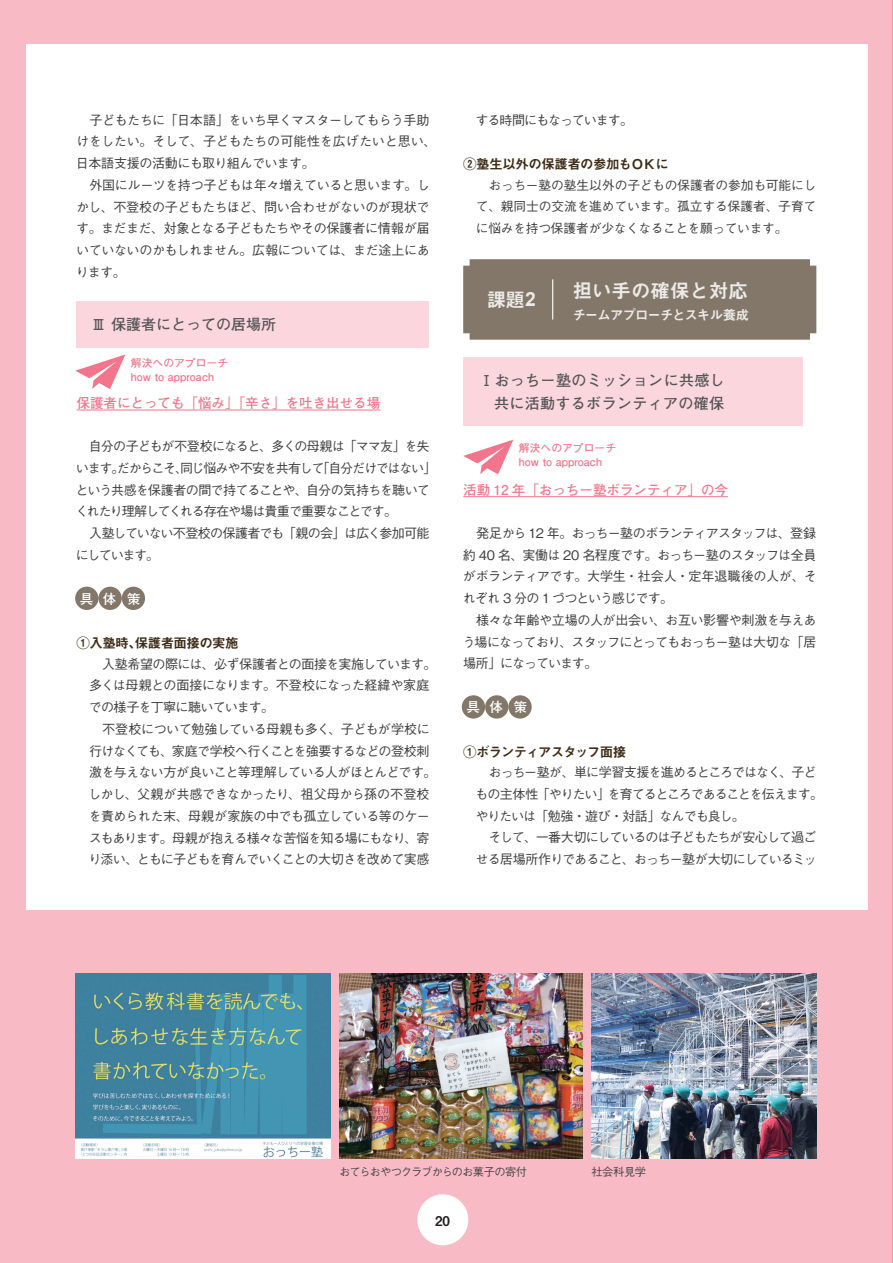
<style>
.page{position:relative;width:893px;height:1263px;background:#f8bac5}
.page>*{position:absolute;margin:0;border:0;box-sizing:border-box;transform-origin:0 0}
.t1{font:19.5px "Midashi Go Pro MB31";color:#fff}
.t2{font:700 15px/22.5px "Futo Go B101 Pro";letter-spacing:.025em;color:#545557;text-align:right}
.t3{font:700 15px "Futo Go B101 Pro";color:#545557}
.t4{font:700 13.5px "Futo Go B101 Pro";color:#f2758b}
.t5{font:13.5px "Midashi Go Pro MB31";letter-spacing:-.045em;color:#3d2b15}
.t6{font:13.5px "Midashi Go Pro MB31";letter-spacing:-.075em;color:#fff}
.t7{font:13.5px "Midashi Go Pro MB31";letter-spacing:-.075em;color:#3d2b15}
.t8{font:700 13.5px "Futo Go B101 Pro";letter-spacing:.745em;color:#fff}
.t9{font:13.5px "Midashi Go Pro MB31";color:#231f20}
.t10{font:500 13.05px/21.8px "Gothic BBB Pro";letter-spacing:-.055em;color:#3e3e3f;text-align:justify}
.t11{font:500 13.05px/21.8px "Gothic BBB Pro";letter-spacing:-.08em;color:#3e3e3f}
.t12{font:500 13.05px/21.8px "Gothic BBB Pro";letter-spacing:-.075em;color:#3e3e3f}
.t13{font:500 13.05px/21.8px "Gothic BBB Pro";letter-spacing:-.03em;color:#3e3e3f}
.t14{font:500 12.75px/21.8px "Gothic BBB Pro";letter-spacing:-.015em;color:#3e3e3f;text-align:justify}
.t15{font:500 11.25px "Gothic BBB Pro";letter-spacing:-.065em;color:#454647}
.t16{font:700 10.8px/14.5px "Futo Go B101 Pro";color:#f2758b}
.s1{font-family:"Arial";font-weight:700}
</style>
<div class="page">
<hr style="left:892px;top:0;width:1px;height:1263px;background:#f2758b">
<div style="left:26px;top:45px;width:841px;height:865px;background:#fff"></div>
<div style="left:417px;top:1194px;width:51px;height:51px;background:#fff;border-radius:50%"></div>
<div style="left:75px;top:587px;width:23px;height:23px;background:#827769;border-radius:50%"></div>
<div style="left:98px;top:587px;width:24px;height:23px;background:#827769;border-radius:50%"></div>
<div style="left:122px;top:587px;width:23px;height:23px;background:#827769;border-radius:50%"></div>
<div style="left:462px;top:695px;width:23px;height:24px;background:#827769;border-radius:50%"></div>
<div style="left:485px;top:695px;width:23px;height:24px;background:#827769;border-radius:50%"></div>
<svg style="left:508px;top:695px;width:24px;height:24px"></svg>
<hr style="left:76px;top:410px;width:304px;height:1px;background:#f2758b">
<div style="left:76px;top:301px;width:353px;height:47px;background:#fbd7dd"></div>
<svg style="left:75px;top:354px;width:50px;height:35px"></svg>
<hr style="left:463px;top:496px;width:265px;height:1px;background:#f2758b">
<div style="left:463px;top:259px;width:353px;height:81px;background:#827769"></div>
<hr style="left:552px;top:279px;width:1px;height:40px;background:#fff">
<div style="left:463px;top:357px;width:340px;height:68px;background:#fbd7dd"></div>
<svg style="left:463px;top:440px;width:50px;height:34px"></svg>
<img style="left:76px;top:974px;width:255px;height:185px">
<img style="left:339px;top:974px;width:244px;height:185px">
<img style="left:591px;top:974px;width:226px;height:185px">
<p class="t13" style="left:76px;top:107px;width:362px;text-indent:13px">子どもたちに「日本語」をいち早くマスターしてもらう手助けをしたい。そして、子どもたちの可能性を広げたいと思い、日本語支援の活動にも取り組んでいます。</p>
<p class="t10" style="left:76px;top:172px;width:355px;text-indent:14px">外国にルーツを持つ子どもは年々増えていると思います。しかし、不登校の子どもたちほど、問い合わせがないのが現状です。まだまだ、対象となる子どもたちやその保護者に情報が届いていないのかもしれません。広報については、まだ途上にあります。</p>
<p class="t3" style="left:91px;top:312px;width:186px">Ⅲ 保護者にとっての居場所</p>
<p class="t16" style="left:131px;top:354px;width:99px">解決へのアプローチhow to approach</p>
<p class="t4" style="left:76px;top:392px;width:305px">保護者にとっても「悩み」「辛さ」を吐き出せる場</p>
<p class="t11" style="left:75px;top:434px;width:363px;text-indent:13px">自分の子どもが不登校になると、多くの母親は「ママ友」を失います。だからこそ、同じ悩みや不安を共有して「自分だけではない」という共感を保護者の間で持てることや、自分の気持ちを聴いてくれたり理解してくれる存在や場は貴重で重要なことです。</p>
<p class="t10" style="left:76px;top:521px;width:355px;text-indent:13px">入塾していない不登校の保護者でも「親の会」は広く参加可能にしています。</p>
<p class="t8" style="left:80px;top:588px;width:62px">具体策</p>
<p class="t5" style="left:76px;top:632px;width:164px">①入塾時、保護者面接の実施</p>
<p class="t10" style="left:89px;top:651px;width:349px;text-align:left;text-indent:13px">入塾希望の際には、必ず保護者との面接を実施しています。多くは母親との面接になります。不登校になった経緯や家庭での様子を丁寧に聴いています。</p>
<p class="t10" style="left:88px;top:716px;width:350px;text-align:center">不登校について勉強している母親も多く、子どもが学校に<br>行けなくても、家庭で学校へ行くことを強要するなどの登校刺激を与えない方が良いこと等理解している人がほとんどです。しかし、父親が共感できなかったり、祖父母から孫の不登校を責められた末、母親が家族の中でも孤立している等のケースもあります。母親が抱える様々な苦悩を知る場にもなり、寄り添い、ともに子どもを育んでいくことの大切さを改めて実感</p>
<p class="t11" style="left:475px;top:107px;width:159px">する時間にもなっています。</p>
<p class="t5" style="left:463px;top:153px;width:207px">②塾生以外の保護者の参加もＯＫに</p>
<p class="t14" style="left:476px;top:172px;width:342px;text-indent:13px">おっちー塾の塾生以外の子どもの保護者の参加も可能にして、親同士の交流を進めています。孤立する保護者、子育てに悩みを持つ保護者が少なくなることを願っています。</p>
<h1 class="t1" style="left:486px;top:284px;width:51px">課題<span class="s1">2</span></h1>
<h1 class="t1" style="left:572px;top:275px;width:177px">担い手の確保と対応</h1>
<p class="t6" style="left:572px;top:304px;width:178px">チームアプローチとスキル養成</p>
<p class="t2" style="left:479px;top:367px;width:247px">Ⅰおっちー塾のミッションに共感し共に活動するボランティアの確保</p>
<p class="t16" style="left:519px;top:439px;width:99px">解決へのアプローチhow to approach</p>
<p class="t4" style="left:463px;top:479px;width:266px">活動 12 年「おっちー塾ボランティア」の今</p>
<p class="t10" style="left:463px;top:520px;width:356px;text-indent:13px">発足から 12 年。おっちー塾のボランティアスタッフは、登録約 40 名、実働は 20 名程度です。おっちー塾のスタッフは全員がボランティアです。大学生・社会人・定年退職後の人が、それぞれ 3 分の 1 づつという感じです。</p>
<p class="t10" style="left:462px;top:607px;width:356px;text-indent:14px">様々な年齢や立場の人が出会い、お互い影響や刺激を与えあう場になっており、スタッフにとってもおっちー塾は大切な「居場所」になっています。</p>
<p class="t8" style="left:467px;top:696px;width:62px">具体策</p>
<p class="t7" style="left:463px;top:741px;width:165px">①ボランティアスタッフ面接</p>
<p class="t12" style="left:475px;top:760px;width:349px;text-indent:13px">おっちー塾が、単に学習支援を進めるところではなく、子どもの主体性「やりたい」を育てるところであることを伝えます。やりたいは「勉強・遊び・対話」なんでも良し。</p>
<p class="t10" style="left:475px;top:825px;width:343px;text-align:right">そして、一番大切にしているのは子どもたちが安心して過ごせる居場所作りであること、おっちー塾が大切にしているミッ</p>
<p class="t15" style="left:339px;top:1162px;width:189px">おてらおやつクラブからのお菓子の寄付</p>
<p class="t15" style="left:591px;top:1162px;width:56px">社会科見学</p>
<p class="t9" style="left:435px;top:1210px;width:17px">20</p>
</div>
